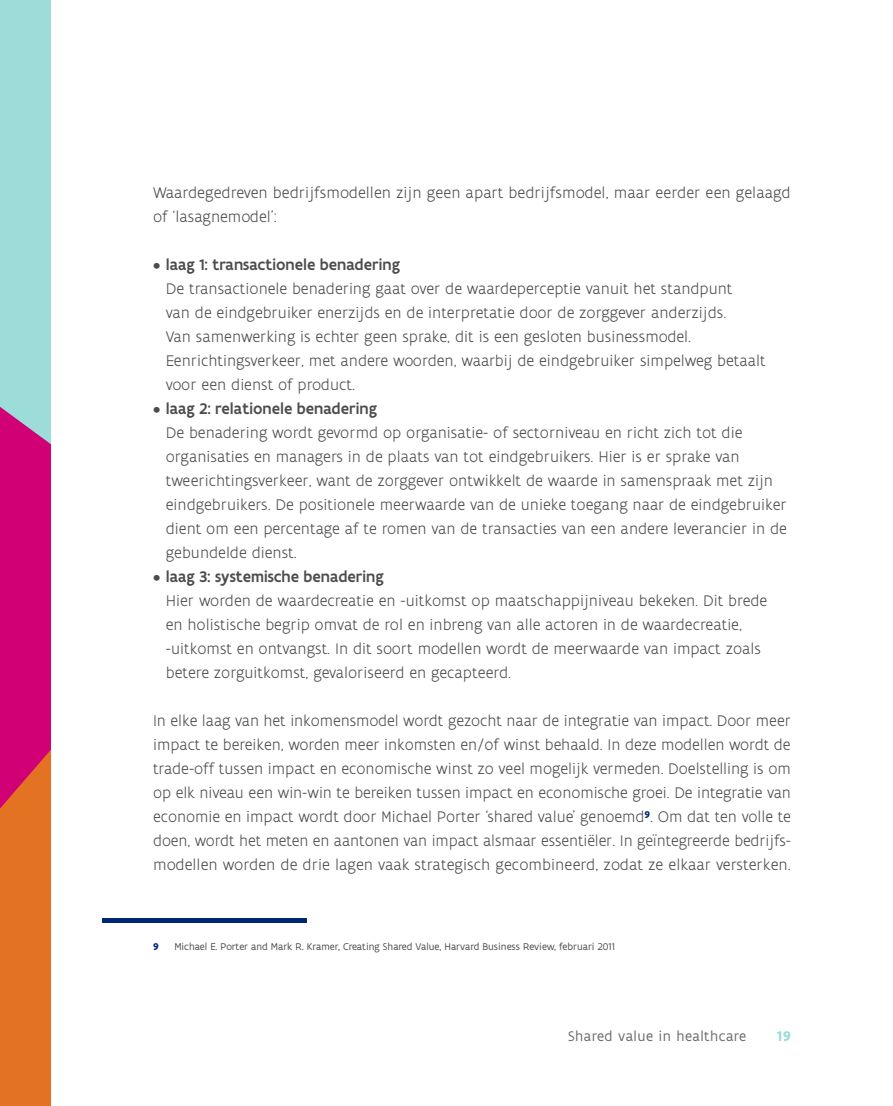
<style>
.page{position:relative;width:893px;height:1106px;background:#fff}
.page>*{position:absolute;margin:0;border:0;box-sizing:border-box;transform-origin:0 0}
.TXT_voor_tabellen_TA{font:300 16.5px/24px "Flanders Art Sans";color:#4b4c4d}
.TXT_brood{font:300 16.5px/24px "Flanders Art Sans";color:#4b4c4d}
.TXT_voor_tabellen_TA-2{font:500 16.5px "Flanders Art Sans";color:#4b4c4d}
.t1{font:15px "Flanders Art Sans";letter-spacing:.03em;color:#6c6d70}
.t2{font:700 15px "Flanders Art Sans";color:#9cdcd9}
.t3{font:10.5px "Flanders Art Sans";color:#4b4c4d}
.t4{font:700 10.5px "Flanders Art Serif";color:#002776}
</style>
<div class="page">
<div style="left:0;top:0;width:51px;height:1106px;background:#d10074"></div>
<svg style="left:0;top:750px;width:51px;height:356px;background:#e16828"></svg>
<div style="left:0;top:0;width:51px;height:444px;background:#9cdcd9"></div>
<hr style="left:102px;top:918px;width:204px;height:4px;background:#002776">
<p class="TXT_brood" style="left:153px;top:181px;width:639px">Waardegedreven bedrijfsmodellen zijn geen apart bedrijfsmodel, maar eerder een gelaagd of ‘lasagnemodel’:</p>
<p class="TXT_voor_tabellen_TA-2" style="left:153px;top:254px;width:249px">• laag 1: transactionele benadering</p>
<p class="TXT_voor_tabellen_TA" style="left:166px;top:277px;width:601px">De transactionele benadering gaat over de waardeperceptie vanuit het standpunt<br>van de eindgebruiker enerzijds en de interpretatie door de zorggever anderzijds.<br>Van samenwerking is echter geen sprake, dit is een gesloten businessmodel.<br>Eenrichtingsverkeer, met andere woorden, waarbij de eindgebruiker simpelweg betaalt voor een dienst of product.</p>
<p class="TXT_voor_tabellen_TA-2" style="left:153px;top:398px;width:226px">• laag 2: relationele benadering</p>
<p class="TXT_voor_tabellen_TA" style="left:166px;top:421px;width:623px">De benadering wordt gevormd op organisatie- of sectorniveau en richt zich tot die organisaties en managers in de plaats van tot eindgebruikers. Hier is er sprake van tweerichtingsverkeer, want de zorggever ontwikkelt de waarde in samenspraak met zijn eindgebruikers. De positionele meerwaarde van de unieke toegang naar de eindgebruiker dient om een percentage af te romen van de transacties van een andere leverancier in de gebundelde dienst.</p>
<p class="TXT_voor_tabellen_TA-2" style="left:153px;top:566px;width:232px">• laag 3: systemische benadering</p>
<p class="TXT_voor_tabellen_TA" style="left:166px;top:589px;width:603px">Hier worden de waardecreatie en -uitkomst op maatschappijniveau bekeken. Dit brede en holistische begrip omvat de rol en inbreng van alle actoren in de waardecreatie, -uitkomst en ontvangst. In dit soort modellen wordt de meerwaarde van impact zoals betere zorguitkomst, gevaloriseerd en gecapteerd.</p>
<p class="TXT_brood" style="left:153px;top:709px;width:639px;text-align:justify">In elke laag van het inkomensmodel wordt gezocht naar de integratie van impact. Door meer impact te bereiken, worden meer inkomsten en/of winst behaald. In deze modellen wordt de trade-off tussen impact en economische winst zo veel mogelijk vermeden. Doelstelling is om op elk niveau een win-win te bereiken tussen impact en economische groei. De integratie van economie en impact wordt door Michael Porter ‘shared value’ genoemd<sup>9</sup>. Om dat ten volle te doen, wordt het meten en aantonen van impact alsmaar essentiëler. In geïntegreerde bedrijfs&shy;modellen worden de drie lagen vaak strategisch gecombineerd, zodat ze elkaar versterken.</p>
<p class="t4" style="left:153px;top:940px;width:7px">9</p>
<p class="t3" style="left:174px;top:940px;width:442px">Michael E. Porter and Mark R. Kramer, Creating Shared Value, Harvard Business Review, februari 2011</p>
<p class="t1" style="left:568px;top:1026px;width:180px">Shared value in healthcare</p>
<p class="t2" style="left:776px;top:1026px;width:16px">19</p>
</div>
